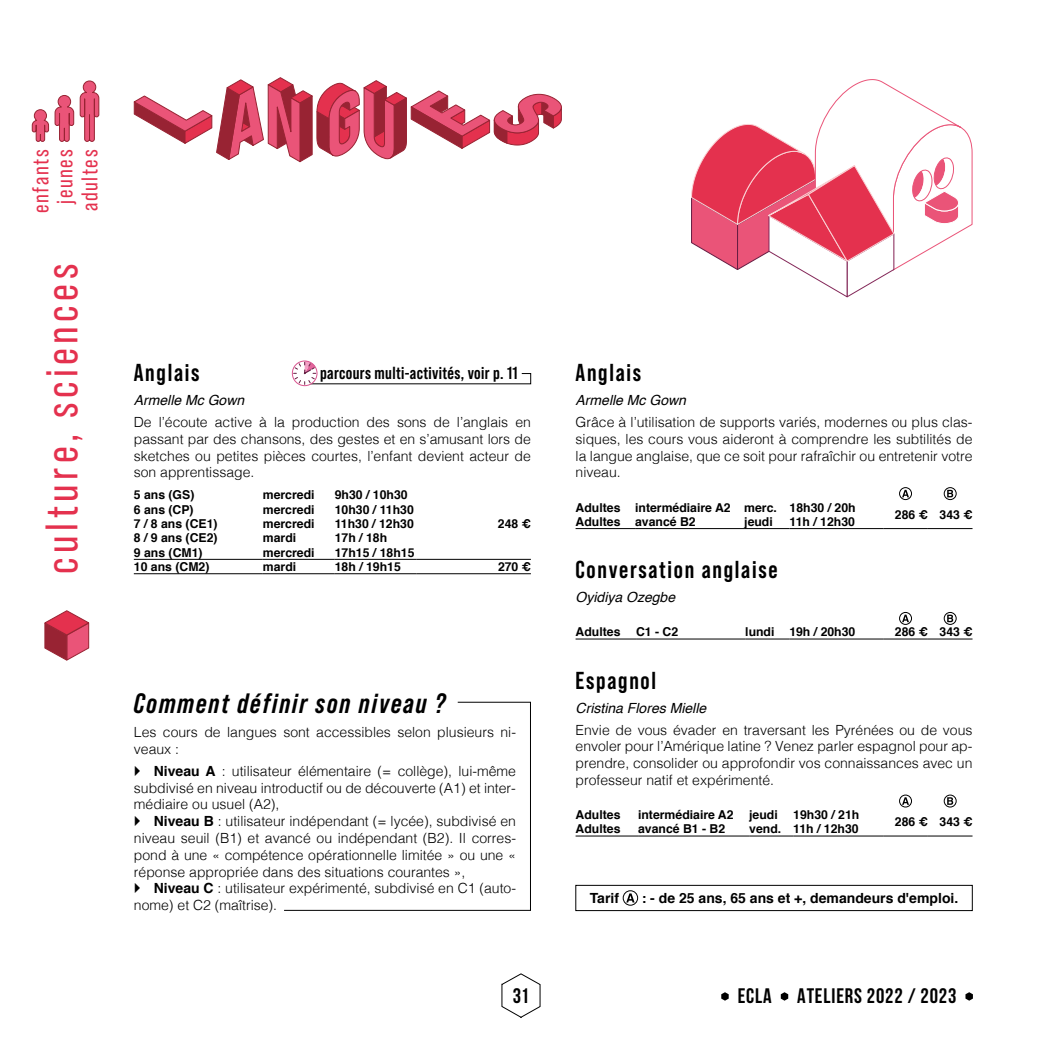
<style>
.page{position:relative;width:1042px;height:1042px;background:#fff}
.page>*{position:absolute;margin:0;border:0;box-sizing:border-box;transform-origin:0 0}
.t1{font:45.5px "Bebas Neue Pro";letter-spacing:.1em;color:#e4314e}
.t2{font:italic 700 28px "Bebas Neue Pro";letter-spacing:.07em;color:#000}
.t3{font:700 24.5px "Bebas Neue Pro";letter-spacing:.07em;color:#000}
.t4{font:22.75px/24.5px "Bebas Neue Pro";letter-spacing:.07em;color:#e4314e;text-align:center}
.t5{font:700 21px "Bebas Neue";letter-spacing:.04em;color:#000}
.t6{font:700 17.5px "Bebas Neue Pro";letter-spacing:.02em;color:#000}
.t7{font:300 14px/16.8px "Helvetica";color:#000;text-align:justify}
.t8{font:italic 14px "Helvetica";color:#000}
.t9{font:700 14px "Helvetica";color:#000}
.t10{font:700 12.25px "Helvetica";color:#000}
.s1{font-weight:700}
</style>
<div class="page">
<svg style="left:721px;top:992px;width:8px;height:8px"></svg>
<svg style="left:781px;top:992px;width:7px;height:8px"></svg>
<svg style="left:965px;top:992px;width:8px;height:8px"></svg>
<svg style="left:501px;top:973px;width:40px;height:45px"></svg>
<hr style="left:416px;top:559px;width:115px;height:1px;background:#000">
<hr style="left:134px;top:559px;width:129px;height:1px;background:#000">
<hr style="left:263px;top:559px;width:72px;height:1px;background:#000">
<hr style="left:335px;top:559px;width:81px;height:1px;background:#000">
<hr style="left:134px;top:573px;width:129px;height:1px;background:#000">
<hr style="left:263px;top:573px;width:72px;height:1px;background:#000">
<hr style="left:335px;top:573px;width:81px;height:1px;background:#000">
<hr style="left:416px;top:573px;width:115px;height:1px;background:#000">
<hr style="left:883px;top:528px;width:45px;height:1px;background:#000">
<hr style="left:928px;top:528px;width:44px;height:1px;background:#000">
<hr style="left:575px;top:528px;width:60px;height:1px;background:#000">
<hr style="left:635px;top:528px;width:109px;height:1px;background:#000">
<hr style="left:744px;top:528px;width:45px;height:1px;background:#000">
<hr style="left:789px;top:528px;width:94px;height:1px;background:#000">
<div style="left:899px;top:487px;width:13px;height:13px;border:1px solid #000;border-radius:50%"></div>
<svg style="left:902px;top:490px;width:7px;height:7px"></svg>
<div style="left:944px;top:487px;width:12px;height:13px;border:1px solid #000;border-radius:50%"></div>
<svg style="left:947px;top:490px;width:6px;height:7px"></svg>
<hr style="left:575px;top:639px;width:61px;height:1px;background:#000">
<hr style="left:636px;top:639px;width:109px;height:1px;background:#000">
<hr style="left:745px;top:639px;width:44px;height:1px;background:#000">
<hr style="left:789px;top:639px;width:94px;height:1px;background:#000">
<hr style="left:883px;top:639px;width:45px;height:1px;background:#000">
<hr style="left:928px;top:639px;width:44px;height:1px;background:#000">
<div style="left:899px;top:612px;width:13px;height:12px;border:1px solid #000;border-radius:50%"></div>
<svg style="left:902px;top:615px;width:7px;height:7px"></svg>
<div style="left:944px;top:612px;width:12px;height:12px;border:1px solid #000;border-radius:50%"></div>
<svg style="left:947px;top:615px;width:6px;height:7px"></svg>
<hr style="left:883px;top:836px;width:45px;height:1px;background:#000">
<hr style="left:928px;top:836px;width:44px;height:1px;background:#000">
<hr style="left:575px;top:836px;width:63px;height:1px;background:#000">
<hr style="left:638px;top:836px;width:111px;height:1px;background:#000">
<hr style="left:749px;top:836px;width:44px;height:1px;background:#000">
<hr style="left:793px;top:836px;width:90px;height:1px;background:#000">
<div style="left:899px;top:795px;width:13px;height:12px;border:1px solid #000;border-radius:50%"></div>
<svg style="left:902px;top:797px;width:7px;height:8px"></svg>
<div style="left:944px;top:795px;width:12px;height:12px;border:1px solid #000;border-radius:50%"></div>
<svg style="left:947px;top:797px;width:6px;height:8px"></svg>
<svg style="left:44px;top:610px;width:46px;height:51px"></svg>
<svg style="left:31px;top:80px;width:69px;height:62px"></svg>
<svg style="left:133px;top:77px;width:429px;height:86px"></svg>
<svg style="left:293px;top:361px;width:238px;height:24px"></svg>
<div style="left:292px;top:361px;width:25px;height:25px;border:1px solid #d9548f;border-radius:50%"></div>
<svg style="left:284px;top:701px;width:247px;height:210px"></svg>
<svg style="left:691px;top:79px;width:282px;height:219px"></svg>
<div style="left:623px;top:890px;width:15px;height:15px;border:1px solid #000;border-radius:50%"></div>
<svg style="left:626px;top:893px;width:8px;height:9px"></svg>
<div style="left:575px;top:885px;width:397px;height:26px;border:1px solid #000"></div>
<h3 class="t4" style="left:28px;top:213px;width:65px;rotate:-90deg">enfants jeunes adultes</h3>
<h1 class="t1" style="left:36px;top:574px;width:311px;rotate:-90deg">culture, sciences</h1>
<h3 class="t3" style="left:134px;top:358px;width:67px">Anglais</h3>
<p class="t8" style="left:134px;top:389px;width:112px">Armelle Mc Gown</p>
<p class="t7" style="left:134px;top:413px;width:398px">De l’écoute active à la production des sons de l’anglais en passant par des chansons, des gestes et en s’amusant lors de sketches ou petites pièces courtes, l’enfant devient acteur de son apprentissage.</p>
<p class="t10" style="left:134px;top:485px;width:62px">5 ans (GS)</p>
<p class="t10" style="left:263px;top:485px;width:53px">mercredi</p>
<p class="t10" style="left:335px;top:485px;width:74px">9h30 / 10h30</p>
<p class="t10" style="left:498px;top:514px;width:34px">248 €</p>
<p class="t6" style="left:320px;top:363px;width:199px">parcours multi-activités, voir p. 11</p>
<p class="t10" style="left:134px;top:499px;width:61px">6 ans (CP)</p>
<p class="t10" style="left:263px;top:499px;width:53px">mercredi</p>
<p class="t10" style="left:335px;top:499px;width:81px">10h30 / 11h30</p>
<p class="t10" style="left:134px;top:514px;width:85px">7 / 8 ans (CE1)</p>
<p class="t10" style="left:263px;top:514px;width:53px">mercredi</p>
<p class="t10" style="left:335px;top:514px;width:81px">11h30 / 12h30</p>
<p class="t10" style="left:134px;top:528px;width:85px">8 / 9 ans (CE2)</p>
<p class="t10" style="left:263px;top:528px;width:35px">mardi</p>
<p class="t10" style="left:335px;top:528px;width:54px">17h / 18h</p>
<p class="t10" style="left:134px;top:542px;width:70px">9 ans (CM1)</p>
<p class="t10" style="left:263px;top:542px;width:53px">mercredi</p>
<p class="t10" style="left:335px;top:542px;width:81px">17h15 / 18h15</p>
<p class="t10" style="left:134px;top:557px;width:77px">10 ans (CM2)</p>
<p class="t10" style="left:263px;top:557px;width:35px">mardi</p>
<p class="t10" style="left:335px;top:557px;width:68px">18h / 19h15</p>
<p class="t10" style="left:498px;top:557px;width:34px">270 €</p>
<h2 class="t2" style="left:134px;top:687px;width:313px">Comment définir son niveau ?</h2>
<p class="t7" style="left:134px;top:723px;width:383px">Les cours de langues sont accessibles selon plusieurs ni&shy;veaux :</p>
<p class="t7" style="left:134px;top:761px;width:383px;text-indent:20px"><span class="s1">Niveau A</span> : utilisateur élémentaire (= collège), lui-même subdivisé en niveau introductif ou de découverte (A1) et inter&shy;médiaire ou usuel (A2),</p>
<p class="t7" style="left:134px;top:812px;width:383px;text-indent:20px"><span class="s1">Niveau B</span> : utilisateur indépendant (= lycée), subdivisé en niveau seuil (B1) et avancé ou indépendant (B2). Il corres&shy;pond à une « compétence opérationnelle limitée » ou une « réponse appropriée dans des situations courantes »,</p>
<p class="t7" style="left:134px;top:879px;width:383px;text-indent:20px"><span class="s1">Niveau C</span> : utilisateur expérimenté, subdivisé en C1 (auto&shy;nome) et C2 (maîtrise).</p>
<h3 class="t3" style="left:575px;top:358px;width:67px">Anglais</h3>
<p class="t8" style="left:575px;top:389px;width:112px">Armelle Mc Gown</p>
<p class="t7" style="left:575px;top:413px;width:398px">Grâce à l’utilisation de supports variés, modernes ou plus clas&shy;siques, les cours vous aideront à comprendre les subtilités de la langue anglaise, que ce soit pour rafraîchir ou entretenir votre niveau.</p>
<p class="t10" style="left:575px;top:497px;width:282px">Adultes intermédiaire A2 merc. 18h30 / 20h</p>
<p class="t10" style="left:895px;top:504px;width:79px">286 € 343 €</p>
<p class="t10" style="left:575px;top:512px;width:122px">Adultes avancé B2</p>
<p class="t10" style="left:744px;top:512px;width:30px">jeudi</p>
<p class="t10" style="left:789px;top:512px;width:67px">11h / 12h30</p>
<h3 class="t3" style="left:575px;top:555px;width:204px">Conversation anglaise</h3>
<p class="t8" style="left:575px;top:586px;width:101px">Oyidiya Ozegbe</p>
<p class="t10" style="left:575px;top:622px;width:46px">Adultes</p>
<p class="t10" style="left:636px;top:622px;width:44px">C1 - C2</p>
<p class="t10" style="left:745px;top:622px;width:112px">lundi 19h / 20h30</p>
<p class="t10" style="left:895px;top:622px;width:79px">286 € 343 €</p>
<h3 class="t3" style="left:575px;top:666px;width:82px">Espagnol</h3>
<p class="t8" style="left:575px;top:697px;width:132px">Cristina Flores Mielle</p>
<p class="t7" style="left:575px;top:720px;width:398px">Envie de vous évader en traversant les Pyrénées ou de vous envoler pour l’Amérique latine ? Venez parler espagnol pour ap&shy;prendre, consolider ou approfondir vos connaissances avec un professeur natif et expérimenté.</p>
<p class="t10" style="left:575px;top:805px;width:46px">Adultes</p>
<p class="t10" style="left:638px;top:805px;width:97px">intermédiaire A2</p>
<p class="t10" style="left:749px;top:805px;width:30px">jeudi</p>
<p class="t10" style="left:793px;top:805px;width:68px">19h30 / 21h</p>
<p class="t10" style="left:895px;top:812px;width:79px">286 € 343 €</p>
<p class="t10" style="left:575px;top:819px;width:46px">Adultes</p>
<p class="t10" style="left:638px;top:819px;width:89px">avancé B1 - B2</p>
<p class="t10" style="left:749px;top:819px;width:111px">vend. 11h / 12h30</p>
<p class="t9" style="left:590px;top:886px;width:31px">Tarif</p>
<p class="t9" style="left:642px;top:886px;width:318px">: - de 25 ans, 65 ans et +, demandeurs d'emploi.</p>
<h3 class="t5" style="left:513px;top:984px;width:18px">31</h3>
<h3 class="t5" style="left:738px;top:984px;width:220px">ECLA ATELIERS 2022 / 2023</h3>
</div>
